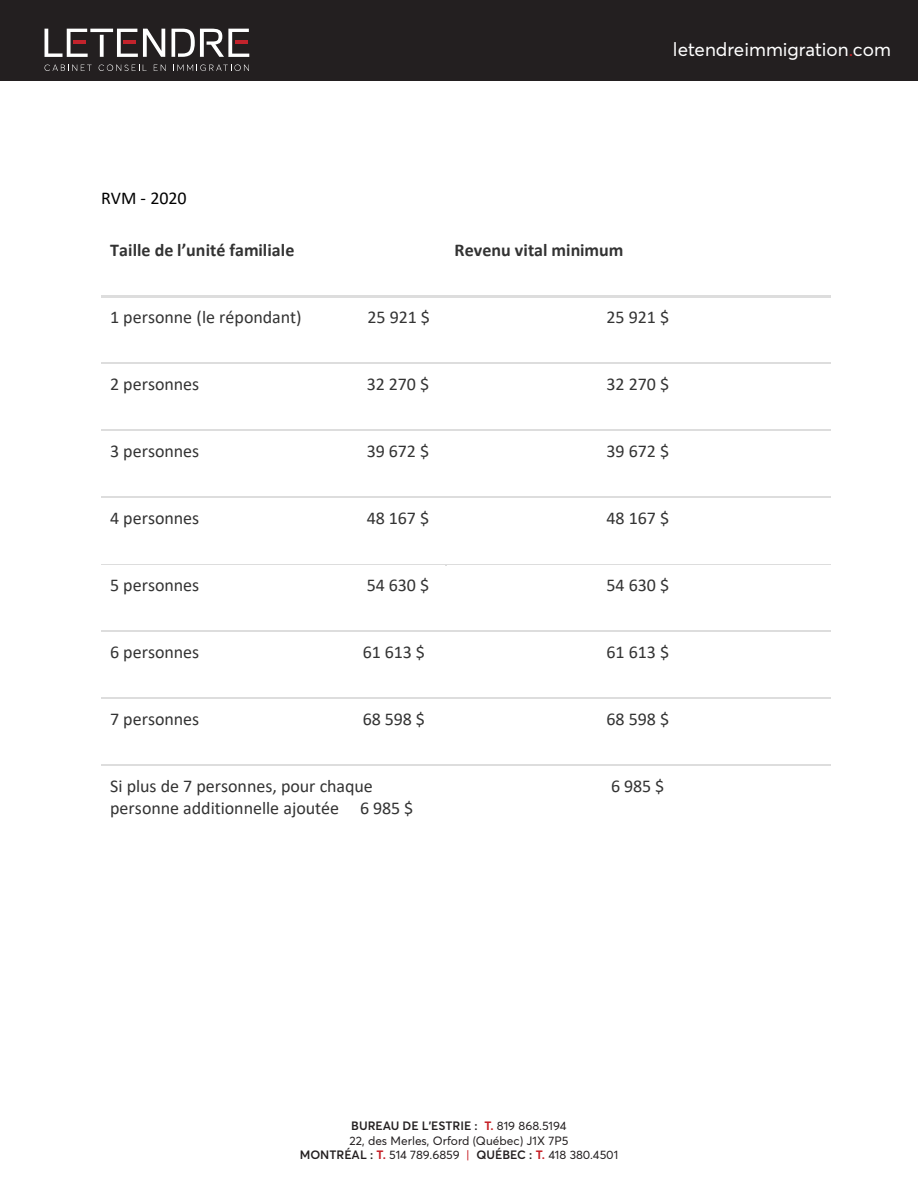
<style>
.page{position:relative;width:918px;height:1188px;background:#fff}
.page>*{position:absolute;margin:0;border:0;box-sizing:border-box;transform-origin:0 0}
.t1{font:18.9px "Averta";color:#fff}
.t2{font:18px/22px "Calibri";letter-spacing:-.005em;color:#333}
.t3{font:700 18px "Calibri";letter-spacing:.005em;color:#333}
.t4{font:18px "Calibri";letter-spacing:-.005em;color:#000}
.t5{font:12px/14.4px "Averta";color:#231f20;text-align:center}
.s1{color:#c62027}
.s2{font-weight:600}
.s3{font-weight:700;color:#c62027}
</style>
<div class="page">
<div style="left:0;top:0;width:918px;height:81px;background:#231f20"></div>
<hr style="left:90px;top:29px;width:23px;height:3px;background:#fff">
<svg style="left:100px;top:35px;width:4px;height:22px"></svg>
<svg style="left:45px;top:65px;width:47px;height:6px"></svg>
<svg style="left:99px;top:64px;width:48px;height:7px"></svg>
<svg style="left:154px;top:65px;width:12px;height:6px"></svg>
<svg style="left:177px;top:64px;width:72px;height:7px"></svg>
<svg style="left:45px;top:29px;width:43px;height:28px"></svg>
<svg style="left:117px;top:29px;width:48px;height:28px"></svg>
<svg style="left:172px;top:29px;width:77px;height:28px"></svg>
<hr style="left:101px;top:296px;width:345px;height:2px;background:#ddd">
<hr style="left:448px;top:296px;width:383px;height:2px;background:#ddd">
<hr style="left:101px;top:363px;width:345px;height:1px;background:#ddd">
<hr style="left:447px;top:363px;width:384px;height:1px;background:#ddd">
<hr style="left:101px;top:430px;width:345px;height:1px;background:#ddd">
<hr style="left:447px;top:430px;width:384px;height:1px;background:#ddd">
<hr style="left:101px;top:497px;width:345px;height:1px;background:#ddd">
<hr style="left:447px;top:497px;width:384px;height:1px;background:#ddd">
<hr style="left:101px;top:564px;width:345px;height:1px;background:#ddd">
<hr style="left:447px;top:564px;width:384px;height:1px;background:#ddd">
<hr style="left:101px;top:631px;width:345px;height:1px;background:#ddd">
<hr style="left:447px;top:631px;width:384px;height:1px;background:#ddd">
<hr style="left:101px;top:698px;width:345px;height:1px;background:#ddd">
<hr style="left:447px;top:698px;width:384px;height:1px;background:#ddd">
<hr style="left:101px;top:765px;width:345px;height:1px;background:#ddd">
<hr style="left:447px;top:765px;width:384px;height:1px;background:#ddd">
<p class="t1" style="left:673px;top:37px;width:220px">letendreimmigration<span class="s1">.</span>com</p>
<p class="t4" style="left:101px;top:186px;width:87px">RVM - 2020</p>
<p class="t3" style="left:110px;top:238px;width:186px">Taille de l’unité familiale</p>
<p class="t3" style="left:455px;top:238px;width:170px">Revenu vital minimum</p>
<p class="t2" style="left:110px;top:306px;width:193px">1 personne (le répondant)</p>
<p class="t2" style="left:368px;top:306px;width:64px">25 921 $</p>
<p class="t2" style="left:607px;top:306px;width:64px">25 921 $</p>
<p class="t2" style="left:110px;top:373px;width:91px">2 personnes</p>
<p class="t2" style="left:367px;top:373px;width:64px">32 270 $</p>
<p class="t2" style="left:607px;top:373px;width:64px">32 270 $</p>
<p class="t2" style="left:110px;top:440px;width:91px">3 personnes</p>
<p class="t2" style="left:367px;top:440px;width:64px">39 672 $</p>
<p class="t2" style="left:607px;top:440px;width:64px">39 672 $</p>
<p class="t2" style="left:110px;top:507px;width:91px">4 personnes</p>
<p class="t2" style="left:367px;top:507px;width:64px">48 167 $</p>
<p class="t2" style="left:607px;top:507px;width:64px">48 167 $</p>
<p class="t2" style="left:110px;top:574px;width:91px">5 personnes</p>
<p class="t2" style="left:367px;top:574px;width:64px">54 630 $</p>
<p class="t2" style="left:607px;top:574px;width:64px">54 630 $</p>
<p class="t2" style="left:110px;top:641px;width:91px">6 personnes</p>
<p class="t2" style="left:363px;top:641px;width:64px">61 613 $</p>
<p class="t2" style="left:607px;top:641px;width:64px">61 613 $</p>
<p class="t2" style="left:110px;top:708px;width:91px">7 personnes</p>
<p class="t2" style="left:363px;top:708px;width:64px">68 598 $</p>
<p class="t2" style="left:607px;top:708px;width:64px">68 598 $</p>
<p class="t2" style="left:110px;top:775px;width:305px">Si plus de 7 personnes, pour chaque personne additionnelle ajoutée 6 985 $</p>
<p class="t2" style="left:611px;top:775px;width:55px">6 985 $</p>
<p class="t5" style="left:300px;top:1119px;width:320px"><span class="s2">BUREAU DE L’ESTRIE :</span> <span class="s3">T.</span> 819 868.5194<br>22, des Merles, Orford (Québec) J1X 7P5<br><span class="s2">MONTRÉAL :</span> <span class="s3">T.</span> 514 789.6859 <span class="s1">|</span> <span class="s2">QUÉBEC :</span> <span class="s3">T.</span> 418 380.4501</p>
</div>
